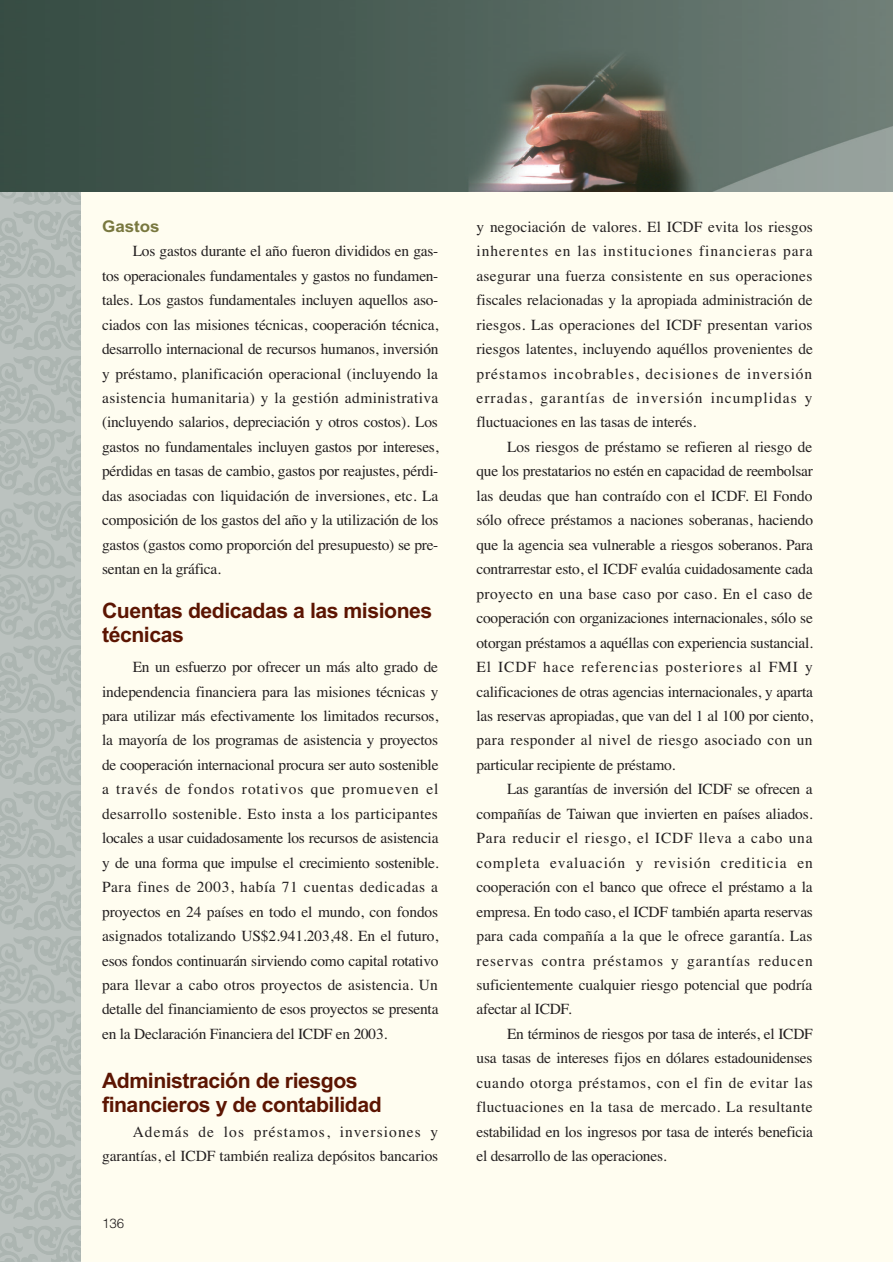
<style>
.page{position:relative;width:893px;height:1262px;background:#fff}
.page>*{position:absolute;margin:0;border:0;box-sizing:border-box;transform-origin:0 0}
.t1{font:700 21.3px/24.5px "Arial";letter-spacing:-.02em;color:#5c1502}
.t2{font:700 16.2px "Arial";color:#79783f;scale:1.05 1}
.t3{font:15.45px/24.5px "Times";letter-spacing:-.015em;color:#231f20;text-align:justify}
.t4{font:300 13.35px "Helvetica";color:#231f20}
</style>
<div class="page">
<div style="left:0;top:0;width:892px;height:1261px;background:#fffdf0"></div>
<svg style="left:0;top:191px;width:81px;height:1070px;background:#b3bbb8"></svg>
<img style="left:0;top:0;width:892px;height:191px">
<p class="t2" style="left:102px;top:220px;width:56px">Gastos</p>
<p class="t3" style="left:102px;top:240px;width:338px;text-indent:31px">Los gastos durante el año fueron divididos en gas&shy;tos operacionales fundamentales y gastos no fundamen&shy;tales. Los gastos fundamentales incluyen aquellos aso&shy;ciados con las misiones técnicas, cooperación técnica, desarrollo internacional de recursos humanos, inversión y préstamo, planificación operacional (incluyendo la asistencia humanitaria) y la gestión administrativa (incluyendo salarios, depreciación y otros costos). Los gastos no fundamentales incluyen gastos por intereses, pérdidas en tasas de cambio, gastos por reajustes, pérdi&shy;das asociadas con liquidación de inversiones, etc. La composición de los gastos del año y la utilización de los gastos (gastos como proporción del presupuesto) se pre&shy;sentan en la gráfica.</p>
<h1 class="t1" style="left:102px;top:600px;width:332px">Cuentas dedicadas a las misiones técnicas</h1>
<p class="t3" style="left:102px;top:656px;width:338px;text-indent:31px">En un esfuerzo por ofrecer un más alto grado de independencia financiera para las misiones técnicas y para utilizar más efectivamente los limitados recursos, la mayoría de los programas de asistencia y proyectos de cooperación internacional procura ser auto sostenible a través de fondos rotativos que promueven el desarrollo sostenible. Esto insta a los participantes locales a usar cuidadosamente los recursos de asistencia y de una forma que impulse el crecimiento sostenible.<br>Para fines de 2003, había 71 cuentas dedicadas a proyectos en 24 países en todo el mundo, con fondos asignados totalizando US$2.941.203,48. En el futuro, esos fondos continuarán sirviendo como capital rotativo para llevar a cabo otros proyectos de asistencia. Un detalle del financiamiento de esos proyectos se presenta en la Declaración Financiera del ICDF en 2003.</p>
<h1 class="t1" style="left:102px;top:1070px;width:281px">Administración de riesgos financieros y de contabilidad</h1>
<p class="t3" style="left:102px;top:1120px;width:338px;text-align:right">Además de los préstamos, inversiones y garantías, el ICDF también realiza depósitos bancarios</p>
<p class="t4" style="left:102px;top:1218px;width:24px">136</p>
<p class="t3" style="left:476px;top:216px;width:338px">y negociación de valores. El ICDF evita los riesgos inherentes en las instituciones financieras para asegurar una fuerza consistente en sus operaciones fiscales relacionadas y la apropiada administración de riesgos. Las operaciones del ICDF presentan varios riesgos latentes, incluyendo aquéllos provenientes de préstamos incobrables, decisiones de inversión erradas, garantías de inversión incumplidas y fluctuaciones en las tasas de interés.</p>
<p class="t3" style="left:476px;top:436px;width:338px;text-indent:31px">Los riesgos de préstamo se refieren al riesgo de que los prestatarios no estén en capacidad de reembolsar las deudas que han contraído con el ICDF. El Fondo sólo ofrece préstamos a naciones soberanas, haciendo que la agencia sea vulnerable a riesgos soberanos. Para contrarrestar esto, el ICDF evalúa cuidadosamente cada proyecto en una base caso por caso. En el caso de cooperación con organizaciones internacionales, sólo se otorgan préstamos a aquéllas con experiencia sustancial.<br>El ICDF hace referencias posteriores al FMI y calificaciones de otras agencias internacionales, y aparta las reservas apropiadas, que van del 1 al 100 por ciento, para responder al nivel de riesgo asociado con un particular recipiente de préstamo.</p>
<p class="t3" style="left:476px;top:778px;width:338px;text-indent:31px">Las garantías de inversión del ICDF se ofrecen a compañías de Taiwan que invierten en países aliados.<br>Para reducir el riesgo, el ICDF lleva a cabo una completa evaluación y revisión crediticia en cooperación con el banco que ofrece el préstamo a la empresa. En todo caso, el ICDF también aparta reservas para cada compañía a la que le ofrece garantía. Las reservas contra préstamos y garantías reducen suficientemente cualquier riesgo potencial que podría afectar al ICDF.</p>
<p class="t3" style="left:476px;top:1023px;width:338px;text-indent:31px">En términos de riesgos por tasa de interés, el ICDF usa tasas de intereses fijos en dólares estadounidenses cuando otorga préstamos, con el fin de evitar las fluctuaciones en la tasa de mercado. La resultante estabilidad en los ingresos por tasa de interés beneficia el desarrollo de las operaciones.</p>
</div>
